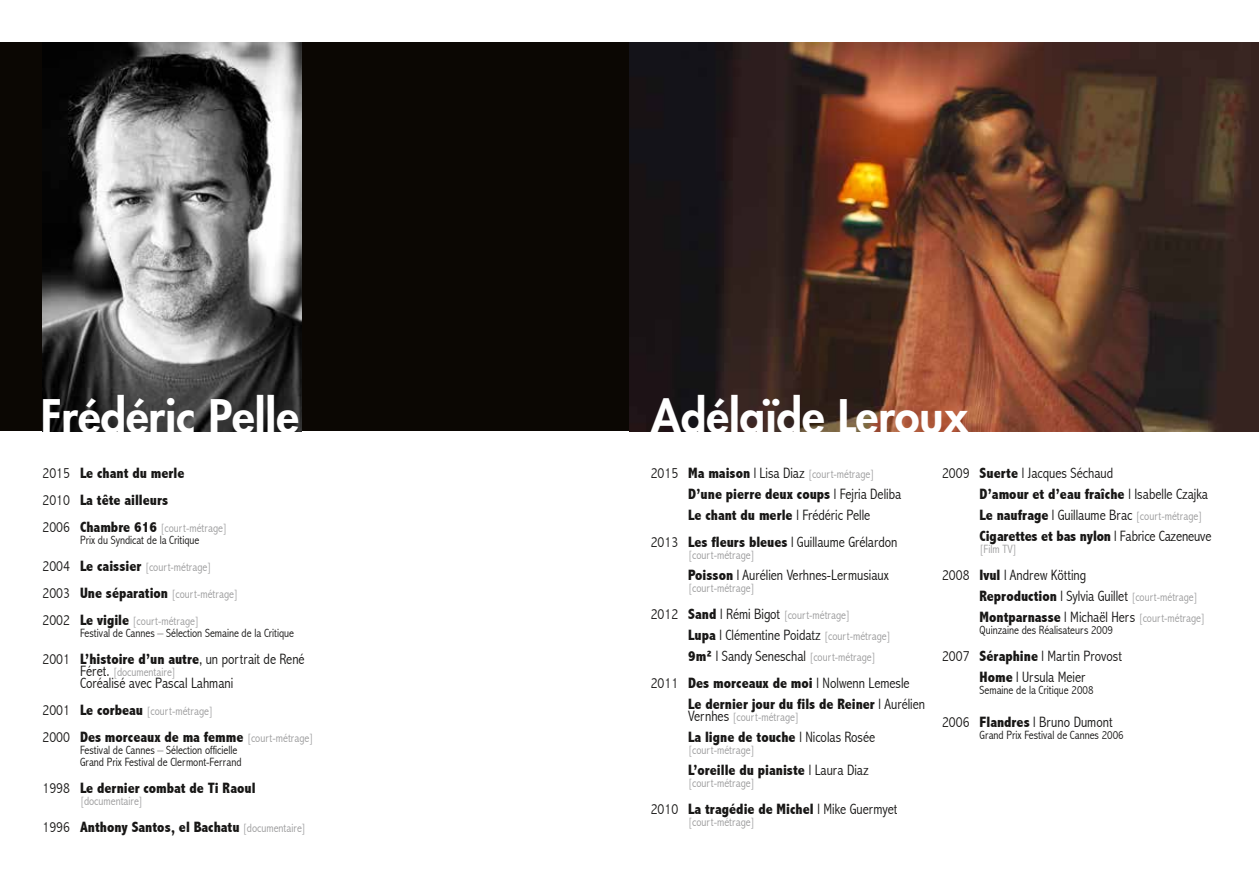
<style>
.page{position:relative;width:1259px;height:893px;background:#fff}
.page>*{position:absolute;margin:0;border:0;box-sizing:border-box;transform-origin:0 0}
.t1{font:800 45px "Futura";color:#fff}
.t2{font:800 condensed 15px/21px "Abadi";color:#181716}
.t3{font:300 condensed 15px/21px "Abadi";color:#181716}
.t4{font:300 condensed 12px/21px "Abadi";color:#9c9c9d}
.t5{font:300 condensed 12px/12px "Abadi";color:#181716}
.s1{font-weight:300}
.s2{font-size:15px}
.s3{font-weight:800;font-size:15px}
.s4{color:#9c9c9d}
.s5{font-size:15px;color:#181716}
.s6{font-weight:800;font-size:15px;color:#181716}
.s7{font-weight:800}
.s8{font-weight:300;font-size:12px;color:#9c9c9d}
.s9{font-size:12px;color:#9c9c9d}
</style>
<div class="page">
<div style="left:0;top:43px;width:629px;height:388px;background:#0b0703"></div>
<img style="left:629px;top:43px;width:630px;height:388px">
<img style="left:43px;top:43px;width:259px;height:388px">
<h1 class="t1" style="left:41px;top:388px;width:260px">Frédéric Pelle</h1>
<h1 class="t1" style="left:651px;top:388px;width:319px">Adélaïde Leroux</h1>
<p class="t2" style="left:43px;top:460px;width:143px;line-height:27px"><span class="s1">2015</span> Le chant du merle<br><span class="s1">2010</span> La tête ailleurs</p>
<p class="t5" style="left:80px;top:522px;width:148px;text-indent:-37px"><span class="s2">2006</span> <span class="s3">Chambre 616</span> <span class="s4">[court-métrage]<br></span>Prix du Syndicat de la Critique</p>
<p class="t4" style="left:43px;top:557px;width:170px"><span class="s5">2004</span> <span class="s6">Le caissier</span> [court-métrage]</p>
<p class="t4" style="left:43px;top:584px;width:197px"><span class="s5">2003</span> <span class="s6">Une séparation</span> [court-métrage]</p>
<p class="t5" style="left:80px;top:615px;width:216px;text-indent:-38px"><span class="s2">2002</span> <span class="s3">Le vigile</span> <span class="s4">[court-métrage]<br></span>Festival de Cannes – Sélection Semaine de la Critique</p>
<p class="t3" style="left:43px;top:649px;width:264px">2001 <span class="s7">L’histoire d’un autre</span>, un portrait de René</p>
<p class="t4" style="left:80px;top:662px;width:97px"><span class="s5">Féret.</span> [documentaire]</p>
<p class="t3" style="left:80px;top:673px;width:155px">Coréalisé avec Pascal Lahmani</p>
<p class="t4" style="left:43px;top:701px;width:172px"><span class="s5">2001</span> <span class="s6">Le corbeau</span> [court-métrage]</p>
<p class="t2" style="left:43px;top:727px;width:272px"><span class="s1">2000</span> Des morceaux de ma femme <span class="s8">[court-métrage]</span></p>
<p class="t5" style="left:80px;top:744px;width:163px">Festival de Cannes – Sélection officielle<br>Grand Prix Festival de Clermont-Ferrand</p>
<p class="t2" style="left:43px;top:778px;width:215px"><span class="s1">1998</span> Le dernier combat de Ti Raoul</p>
<p class="t4" style="left:80px;top:791px;width:64px">[documentaire]</p>
<p class="t2" style="left:43px;top:817px;width:265px"><span class="s1">1996</span> Anthony Santos, el Bachatu <span class="s8">[documentaire]</span></p>
<p class="t4" style="left:651px;top:464px;width:225px"><span class="s5">2015</span> <span class="s6">Ma maison</span> <span class="s5">l Lisa Diaz</span> [court-métrage]</p>
<p class="t2" style="left:688px;top:484px;width:214px">D’une pierre deux coups <span class="s1">l Fejria Deliba<br></span>Le chant du merle <span class="s1">l Frédéric Pelle</span></p>
<p class="t3" style="left:651px;top:532px;width:248px">2013 <span class="s7">Les fleurs bleues</span> l Guillaume Grélardon</p>
<p class="t4" style="left:688px;top:545px;width:68px">[court-métrage]</p>
<p class="t3" style="left:688px;top:565px;width:202px"><span class="s7">Poisson</span> l Aurélien Verhnes-Lermusiaux</p>
<p class="t4" style="left:688px;top:578px;width:68px">[court-métrage]</p>
<p class="t4" style="left:651px;top:605px;width:201px"><span class="s5">2012</span> <span class="s6">Sand</span> <span class="s5">l Rémi Bigot</span> [court-métrage]</p>
<p class="t3" style="left:688px;top:625px;width:204px"><span class="s7">Lupa</span> l Clémentine Poidatz <span class="s9">[court-métrage]<br></span><span class="s7">9m²</span> l Sandy Seneschal <span class="s9">[court-métrage]</span></p>
<p class="t2" style="left:688px;top:673px;width:238px;text-indent:-38px"><span class="s1">2011</span> Des morceaux de moi <span class="s1">l Nolwenn Lemesle<br></span>Le dernier jour du fils de Reiner <span class="s1">l Aurélien</span></p>
<p class="t4" style="left:688px;top:707px;width:112px"><span class="s5">Vernhes</span> [court-métrage]</p>
<p class="t2" style="left:688px;top:727px;width:188px">La ligne de touche <span class="s1">l Nicolas Rosée</span></p>
<p class="t4" style="left:688px;top:740px;width:68px">[court-métrage]</p>
<p class="t2" style="left:688px;top:760px;width:182px">L’oreille du pianiste <span class="s1">l Laura Diaz</span></p>
<p class="t4" style="left:688px;top:773px;width:68px">[court-métrage]</p>
<p class="t2" style="left:651px;top:799px;width:248px"><span class="s1">2010</span> La tragédie de Michel <span class="s1">l Mike Guermyet</span></p>
<p class="t4" style="left:688px;top:812px;width:68px">[court-métrage]</p>
<p class="t3" style="left:979px;top:463px;width:230px;text-indent:-38px">2009 <span class="s7">Suerte</span> l Jacques Séchaud<br><span class="s7">D’amour et d’eau fraîche</span> l Isabelle Czajka</p>
<p class="t4" style="left:979px;top:506px;width:224px"><span class="s6">Le naufrage</span> <span class="s5">l Guillaume Brac</span> [court-métrage]</p>
<p class="t2" style="left:979px;top:526px;width:233px">Cigarettes et bas nylon <span class="s1">l Fabrice Cazeneuve</span></p>
<p class="t4" style="left:979px;top:539px;width:39px">[Film TV]</p>
<p class="t3" style="left:942px;top:565px;width:146px">2008 <span class="s7">Ivul</span> l Andrew Kötting</p>
<p class="t4" style="left:979px;top:587px;width:227px"><span class="s6">Reproduction</span> <span class="s5">l Sylvia Guillet</span> [court-métrage]<br><span class="s6">Montparnasse</span> <span class="s5">l Michaël Hers</span> [court-métrage]</p>
<p class="t5" style="left:979px;top:624px;width:135px">Quinzaine des Réalisateurs 2009</p>
<p class="t3" style="left:942px;top:646px;width:181px;text-align:center">2007 <span class="s7">Séraphine</span> l Martin Provost<br><span class="s7">Home</span> l Ursula Meier</p>
<p class="t5" style="left:979px;top:684px;width:115px">Semaine de la Critique 2008</p>
<p class="t3" style="left:942px;top:712px;width:172px">2006 <span class="s7">Flandres</span> l Bruno Dumont</p>
<p class="t5" style="left:979px;top:729px;width:146px">Grand Prix Festival de Cannes 2006</p>
</div>
